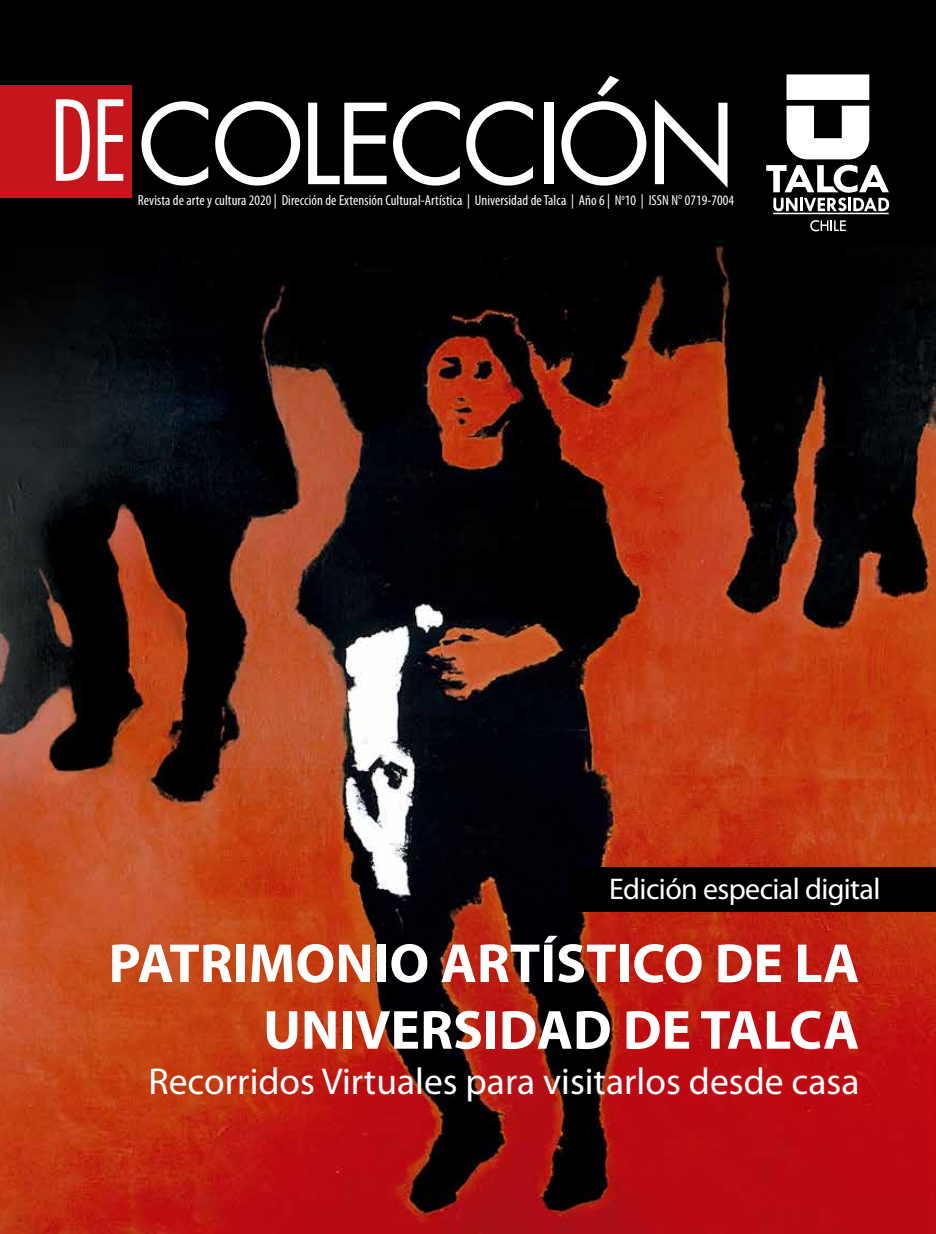
<style>
.page{position:relative;width:936px;height:1234px;background:#fff}
.page>*{position:absolute;margin:0;border:0;box-sizing:border-box;transform-origin:0 0}
.t1{font:108px "Futura LT";letter-spacing:-.04em;color:#fff}
.t2{font:300 condensed 108px "Futura LT";color:#fff}
.t3{font:700 55.5px/66.6px "Myriad Pro";color:#fff;text-align:right}
.t4{font:37.5px "Myriad Pro";color:#fff}
.t5{font:30px "Myriad Pro";letter-spacing:-.02em;color:#fff}
.t6{font:condensed 14.55px "Myriad Pro";letter-spacing:.005em;color:#fff}
</style>
<div class="page">
<img style="left:0;top:0;width:935px;height:1233px">
<div style="left:0;top:85px;width:132px;height:112px;background:#c4161c"></div>
<svg style="left:786px;top:74px;width:83px;height:85px"></svg>
<svg style="left:766px;top:165px;width:123px;height:46px"></svg>
<hr style="left:773px;top:213px;width:115px;height:1px;background:#fff">
<svg style="left:810px;top:220px;width:35px;height:11px"></svg>
<div style="left:569px;top:866px;width:366px;height:45px;background:#000"></div>
<h1 class="t2" style="left:49px;top:77px;width:80px">DE</h1>
<h1 class="t1" style="left:138px;top:75px;width:599px">COLECCIÓN</h1>
<p class="t6" style="left:138px;top:191px;width:597px">Revista de arte y cultura 2020 | Dirección de Extensión Cultural-Artística | Universidad de Talca | Año 6 | N<sup>o</sup>10 | ISSN N° 0719-7004</p>
<h3 class="t5" style="left:609px;top:870px;width:273px">Edición especial digital</h3>
<h2 class="t3" style="left:108px;top:928px;width:752px">PATRIMONIO ARTÍSTICO DE LA<br>UNIVERSIDAD DE TALCA</h2>
<h3 class="t4" style="left:148px;top:1057px;width:712px">Recorridos Virtuales para visitarlos desde casa</h3>
</div>
